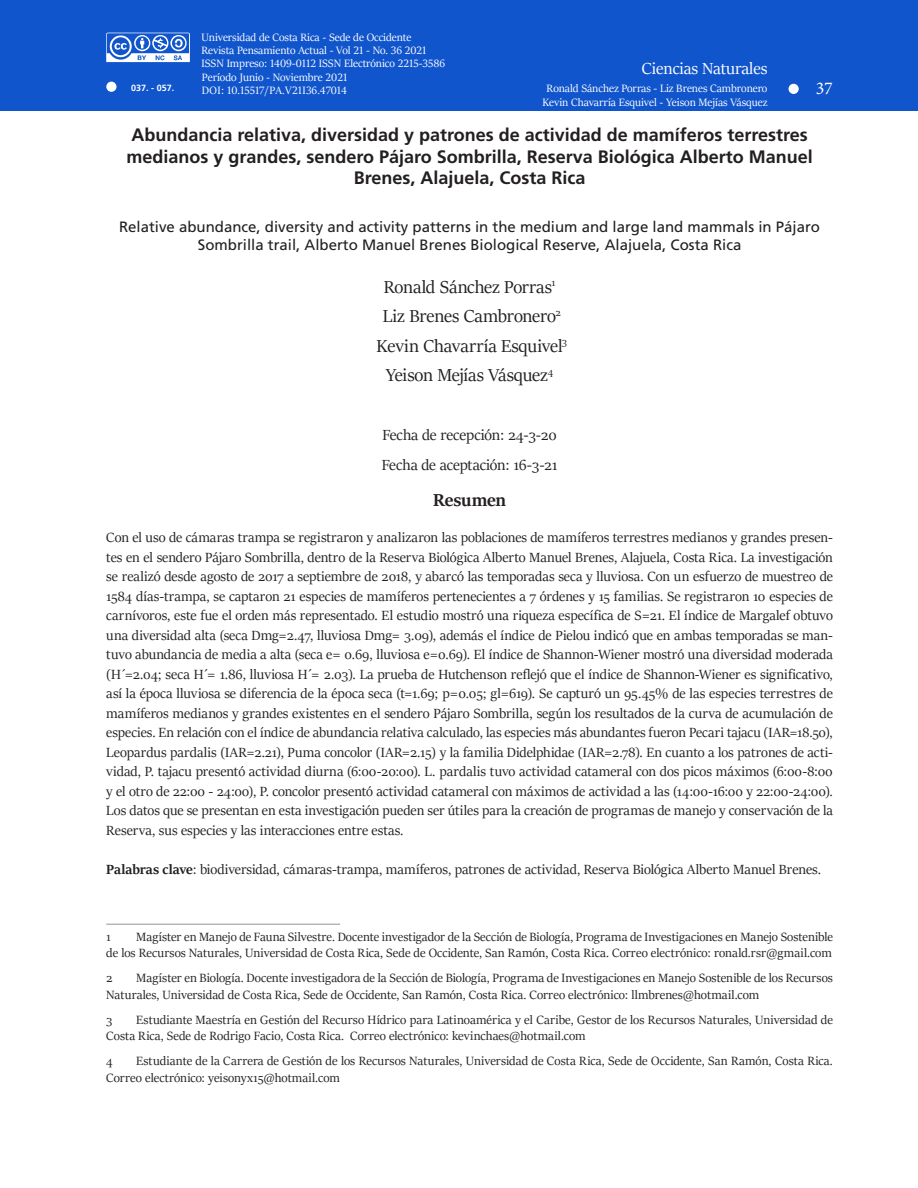
<style>
.page{position:relative;width:918px;height:1188px;background:#fff}
.page>*{position:absolute;margin:0;border:0;box-sizing:border-box;transform-origin:0 0}
.nombre{font:19.5px "Sitka Banner";letter-spacing:-.005em;color:#231f20}
.subtitulo{font:700 19.5px "Sitka Banner";letter-spacing:-.005em;color:#231f20}
.titular_inicial{font:700 18px/21.6px "Frutiger LT Std";color:#231f20;text-align:center}
.t1{font:18px "Sitka Banner";color:#fff}
.t2{font:18px "Minion Pro";color:#fff}
.recibido_y_aprobado{font:16.5px "Sitka Banner";letter-spacing:-.005em;color:#231f20}
.resumen{font:15px/19.5px "Sitka Banner";letter-spacing:.005em;color:#231f20;text-align:justify}
.titular_inicial_ingl{font:15px/18px "Frutiger LT Std";color:#231f20;text-align:center}
.pies_de_pagina{font:13.5px/16.5px "Sitka Banner";letter-spacing:.005em;color:#231f20}
.titular_inicial-2{font:12px "Sitka Banner";color:#fff}
.titular_inicial-3{font:700 9px "Frutiger LT Std";color:#fff}
.s1{font-weight:700}
</style>
<div class="page">
<div style="left:0;top:0;width:918px;height:111px;background:#15c"></div>
<svg style="left:106px;top:33px;width:84px;height:29px"></svg>
<div style="left:789px;top:84px;width:10px;height:10px;background:#fff;border-radius:50%"></div>
<div style="left:106px;top:82px;width:11px;height:10px;background:#fff;border-radius:50%"></div>
<hr style="left:106px;top:924px;width:234px;height:1px;background:#939598">
<p class="titular_inicial-2" style="left:202px;top:29px;width:211px">Universidad de Costa Rica - Sede de Occidente</p>
<p class="titular_inicial-2" style="left:202px;top:42px;width:227px">Revista Pensamiento Actual - Vol 21 - No. 36 2021</p>
<p class="titular_inicial-2" style="left:202px;top:55px;width:245px">ISSN Impreso: 1409-0112 ISSN Electrónico 2215-3586</p>
<p class="titular_inicial-2" style="left:202px;top:69px;width:147px">Período Junio - Noviembre 2021</p>
<p class="titular_inicial-2" style="left:202px;top:82px;width:147px">DOI: 10.15517/PA.V21I36.47014</p>
<p class="titular_inicial" style="left:126px;top:124px;width:688px">Abundancia relativa, diversidad y patrones de actividad de mamíferos terrestres medianos y grandes, sendero Pájaro Sombrilla, Reserva Biológica Alberto Manuel<br>Brenes, Alajuela, Costa Rica</p>
<p class="titular_inicial_ingl" style="left:119px;top:218px;width:703px">Relative abundance, diversity and activity patterns in the medium and large land mammals in Pájaro<br>Sombrilla trail, Alberto Manuel Brenes Biological Reserve, Alajuela, Costa Rica</p>
<p class="nombre" style="left:384px;top:273px;width:173px">Ronald Sánchez Porras<sup>1</sup></p>
<p class="nombre" style="left:383px;top:303px;width:180px">Liz Brenes Cambronero<sup>2</sup></p>
<p class="nombre" style="left:377px;top:332px;width:192px">Kevin Chavarría Esquivel<sup>3</sup></p>
<p class="nombre" style="left:386px;top:362px;width:169px">Yeison Mejías Vásquez<sup>4</sup></p>
<p class="t1" style="left:642px;top:56px;width:127px">Ciencias Naturales</p>
<p class="titular_inicial-3" style="left:131px;top:82px;width:45px">037. - 057.</p>
<p class="titular_inicial-2" style="left:547px;top:80px;width:222px">Ronald Sánchez Porras - Liz Brenes Cambronero</p>
<p class="t2" style="left:816px;top:76px;width:19px">37</p>
<p class="titular_inicial-2" style="left:543px;top:94px;width:226px">Kevin Chavarría Esquivel - Yeison Mejías Vásquez</p>
<p class="recibido_y_aprobado" style="left:382px;top:424px;width:176px">Fecha de recepción: 24-3-20</p>
<p class="recibido_y_aprobado" style="left:382px;top:454px;width:177px">Fecha de aceptación: 16-3-21</p>
<p class="subtitulo" style="left:433px;top:486px;width:75px">Resumen</p>
<p class="resumen" style="left:106px;top:527px;width:728px">Con el uso de cámaras trampa se registraron y analizaron las poblaciones de mamíferos terrestres medianos y grandes presen&shy;tes en el sendero Pájaro Sombrilla, dentro de la Reserva Biológica Alberto Manuel Brenes, Alajuela, Costa Rica. La investigación se realizó desde agosto de 2017 a septiembre de 2018, y abarcó las temporadas seca y lluviosa. Con un esfuerzo de muestreo de 1584 días-trampa, se captaron 21 especies de mamíferos pertenecientes a 7 órdenes y 15 familias. Se registraron 10 especies de carnívoros, este fue el orden más representado. El estudio mostró una riqueza específica de S=21. El índice de Margalef obtuvo una diversidad alta (seca Dmg=2.47, lluviosa Dmg= 3.09), además el índice de Pielou indicó que en ambas temporadas se man&shy;tuvo abundancia de media a alta (seca e= 0.69, lluviosa e=0.69). El índice de Shannon-Wiener mostró una diversidad moderada (H´=2.04; seca H´= 1.86, lluviosa H´= 2.03). La prueba de Hutchenson reflejó que el índice de Shannon-Wiener es significativo, así la época lluviosa se diferencia de la época seca (t=1.69; p=0.05; gl=619). Se capturó un 95.45% de las especies terrestres de mamíferos medianos y grandes existentes en el sendero Pájaro Sombrilla, según los resultados de la curva de acumulación de especies. En relación con el índice de abundancia relativa calculado, las especies más abundantes fueron Pecari tajacu (IAR=18.50), Leopardus pardalis (IAR=2.21), Puma concolor (IAR=2.15) y la familia Didelphidae (IAR=2.78). En cuanto a los patrones de acti&shy;vidad, P. tajacu presentó actividad diurna (6:00-20:00). L. pardalis tuvo actividad catameral con dos picos máximos (6:00-8:00 y el otro de 22:00 - 24:00), P. concolor presentó actividad catameral con máximos de actividad a las (14:00-16:00 y 22:00-24:00).<br>Los datos que se presentan en esta investigación pueden ser útiles para la creación de programas de manejo y conservación de la Reserva, sus especies y las interacciones entre estas.</p>
<p class="resumen" style="left:106px;top:859px;width:716px"><span class="s1">Palabras clave</span>: biodiversidad, cámaras-trampa, mamíferos, patrones de actividad, Reserva Biológica Alberto Manuel Brenes.</p>
<p class="pies_de_pagina" style="left:106px;top:928px;width:728px;text-align:right">Magíster en Manejo de Fauna Silvestre. Docente investigador de la Sección de Biología, Programa de Investigaciones en Manejo Sostenible<br>de los Recursos Naturales, Universidad de Costa Rica, Sede de Occidente, San Ramón, Costa Rica. Correo electrónico: ronald.rsr@gmail.com</p>
<p class="pies_de_pagina" style="left:106px;top:969px;width:8px">2</p>
<p class="pies_de_pagina" style="left:106px;top:928px;width:6px">1</p>
<p class="pies_de_pagina" style="left:106px;top:969px;width:728px;text-indent:30px">Magíster en Biología. Docente investigadora de la Sección de Biología, Programa de Investigaciones en Manejo Sostenible de los Recursos<br>Naturales, Universidad de Costa Rica, Sede de Occidente, San Ramón, Costa Rica. Correo electrónico: llmbrenes@hotmail.com</p>
<p class="pies_de_pagina" style="left:106px;top:1011px;width:8px">3</p>
<p class="pies_de_pagina" style="left:106px;top:1011px;width:728px;text-indent:30px">Estudiante Maestría en Gestión del Recurso Hídrico para Latinoamérica y el Caribe, Gestor de los Recursos Naturales, Universidad de<br>Costa Rica, Sede de Rodrigo Facio, Costa Rica. Correo electrónico: kevinchaes@hotmail.com</p>
<p class="pies_de_pagina" style="left:106px;top:1052px;width:8px">4</p>
<p class="pies_de_pagina" style="left:106px;top:1052px;width:728px;text-indent:30px">Estudiante de la Carrera de Gestión de los Recursos Naturales, Universidad de Costa Rica, Sede de Occidente, San Ramón, Costa Rica.<br>Correo electrónico: yeisonyx15@hotmail.com</p>
</div>
